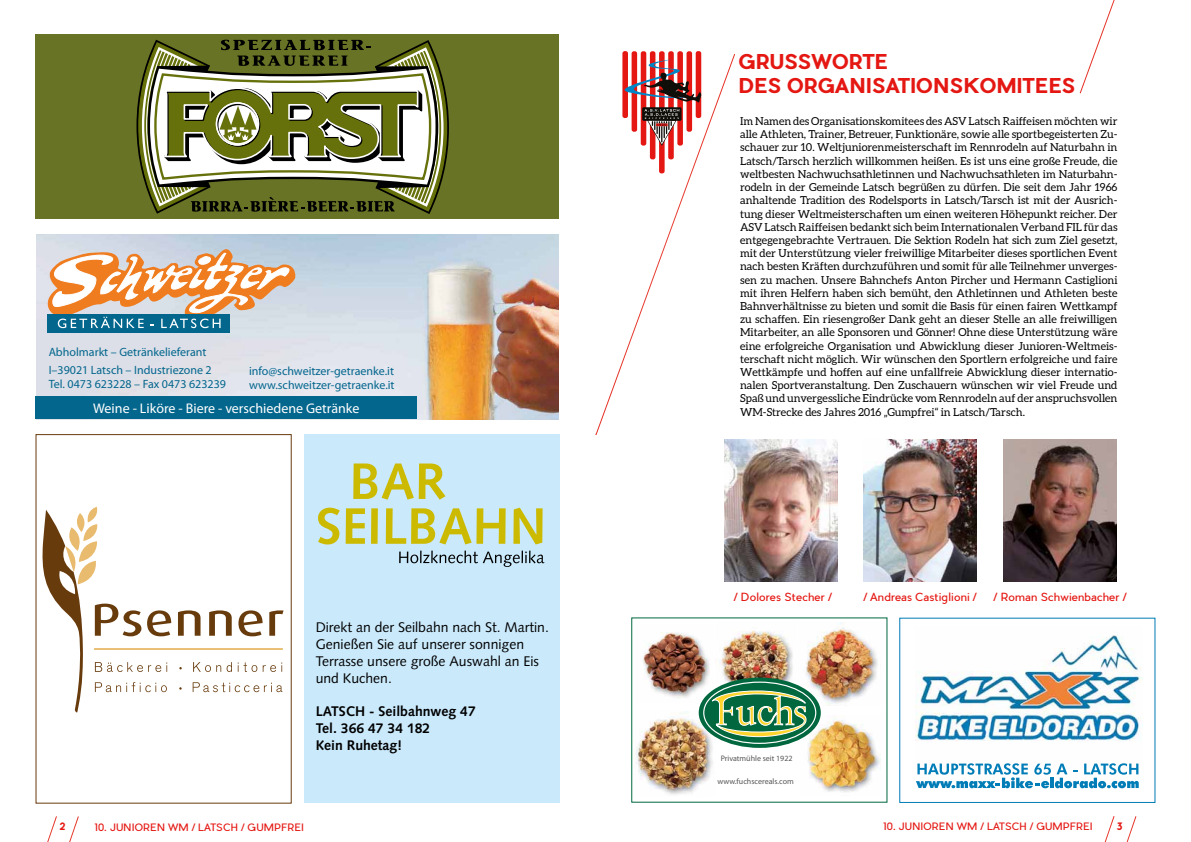
<style>
.page{position:relative;width:1191px;height:842px;background:#fff}
.page>*{position:absolute;margin:0;border:0;box-sizing:border-box;transform-origin:0 0}
.t1{font:700 20px/24px "Pier Sans";color:#e41712}
.t2{font:14px/16.8px "Syntax";color:#000}
.t3{font:700 14px/16.8px "Syntax";color:#000}
.t4{font:14px "Myriad Pro";color:#fff}
.t5{font:12px/17.4px "Myriad Pro";color:#03668d}
.t6{font:11px/13.2px "Aleo";color:#000;text-align:justify}
.t7{font:11px "Pier Sans";color:#e41712}
.t8{font:10px "Pier Sans";color:#e41712}
.t9{font:700 10px "Pier Sans";color:#e41712}
.t10{font:8px "Myriad Pro";color:#565656}
</style>
<div class="page">
<svg style="left:69px;top:816px;width:10px;height:26px"></svg>
<svg style="left:47px;top:816px;width:10px;height:26px"></svg>
<div style="left:35px;top:35px;width:523px;height:184px;background:#697325"></div>
<svg style="left:136px;top:40px;width:313px;height:174px"></svg>
<img style="left:36px;top:235px;width:522px;height:184px">
<div style="left:35px;top:396px;width:382px;height:23px;background:#03668d"></div>
<svg style="left:40px;top:246px;width:256px;height:93px;background:#c7b8a8"></svg>
<div style="left:304px;top:435px;width:255px;height:368px;background:#cae9fb"></div>
<svg style="left:318px;top:508px;width:224px;height:36px"></svg>
<svg style="left:353px;top:463px;width:92px;height:37px"></svg>
<svg style="left:399px;top:551px;width:145px;height:16px"></svg>
<svg style="left:193px;top:662px;width:28px;height:10px"></svg>
<svg style="left:227px;top:662px;width:5px;height:10px"></svg>
<svg style="left:238px;top:662px;width:19px;height:10px"></svg>
<svg style="left:263px;top:662px;width:19px;height:10px"></svg>
<svg style="left:193px;top:682px;width:89px;height:10px"></svg>
<svg style="left:178px;top:610px;width:22px;height:26px"></svg>
<svg style="left:209px;top:610px;width:23px;height:26px"></svg>
<svg style="left:238px;top:610px;width:24px;height:26px"></svg>
<svg style="left:269px;top:610px;width:14px;height:26px"></svg>
<hr style="left:94px;top:648px;width:189px;height:2px;background:#e9bb6f">
<svg style="left:43px;top:507px;width:128px;height:205px"></svg>
<svg style="left:1126px;top:816px;width:11px;height:26px"></svg>
<svg style="left:1104px;top:816px;width:11px;height:26px"></svg>
<img style="left:724px;top:439px;width:114px;height:142px">
<img style="left:863px;top:439px;width:114px;height:142px">
<img style="left:1003px;top:439px;width:113px;height:142px">
<svg style="left:622px;top:51px;width:80px;height:2px"></svg>
<img style="left:916px;top:635px;width:226px;height:132px">
<svg style="left:916px;top:763px;width:222px;height:25px"></svg>
<img style="left:636px;top:711px;width:77px;height:84px">
<img style="left:800px;top:715px;width:80px;height:77px">
<img style="left:715px;top:630px;width:81px;height:60px">
<img style="left:643px;top:632px;width:71px;height:70px">
<img style="left:798px;top:623px;width:80px;height:82px">
<svg style="left:700px;top:679px;width:119px;height:67px"></svg>
<div style="left:698px;top:677px;width:122px;height:71px;border:3px solid #00673f;border-radius:50%"></div>
<div style="left:704px;top:682px;width:111px;height:61px;background:#00673f;border-radius:50%"></div>
<div style="left:703px;top:681px;width:113px;height:63px;border:1px solid #fff;border-radius:50%"></div>
<svg style="left:706px;top:690px;width:101px;height:47px"></svg>
<svg style="left:595px;top:53px;width:140px;height:382px"></svg>
<svg style="left:1079px;top:0;width:36px;height:94px"></svg>
<p class="t5" style="left:49px;top:343px;width:164px">Abholmarkt – Getränkelieferant<br>I–39021 Latsch – Industriezone 2</p>
<p class="t5" style="left:49px;top:375px;width:179px">Tel. 0473 623228 – Fax 0473 623239</p>
<p class="t5" style="left:249px;top:363px;width:147px;line-height:14.4px">info@schweitzer-getraenke.it www.schweitzer-getraenke.it</p>
<p class="t4" style="left:93px;top:400px;width:268px">Weine - Liköre - Biere - verschiedene Getränke</p>
<p class="t2" style="left:316px;top:619px;width:235px">Direkt an der Seilbahn nach St. Martin.<br>Genießen Sie auf unserer sonnigen<br>Terrasse unsere große Auswahl an Eis und Kuchen.</p>
<p class="t3" style="left:316px;top:703px;width:162px">LATSCH - Seilbahnweg 47<br>Tel. 366 47 34 182<br>Kein Ruhetag!</p>
<p class="t9" style="left:60px;top:820px;width:8px">2</p>
<p class="t8" style="left:94px;top:821px;width:211px">10. JUNIOREN WM / LATSCH / GUMPFREI</p>
<h1 class="t1" style="left:738px;top:49px;width:338px">GRUSSWORTE<br>DES ORGANISATIONSKOMITEES</h1>
<p class="t6" style="left:740px;top:114px;width:379px">Im Namen des Organisationskomitees des ASV Latsch Raiffeisen möchten wir alle Athleten, Trainer, Betreuer, Funktionäre, sowie alle sportbegeisterten Zu&shy;schauer zur 10. Weltjuniorenmeisterschaft im Rennrodeln auf Naturbahn in Latsch/Tarsch herzlich willkommen heißen. Es ist uns eine große Freude, die weltbesten Nachwuchsathletinnen und Nachwuchsathleten im Naturbahn&shy;rodeln in der Gemeinde Latsch begrüßen zu dürfen. Die seit dem Jahr 1966 anhaltende Tradition des Rodelsports in Latsch/Tarsch ist mit der Ausrich&shy;tung dieser Weltmeisterschaften um einen weiteren Höhepunkt reicher. Der ASV Latsch Raiffeisen bedankt sich beim Internationalen Verband FIL für das entgegengebrachte Vertrauen. Die Sektion Rodeln hat sich zum Ziel gesetzt, mit der Unterstützung vieler freiwillige Mitarbeiter dieses sportlichen Event nach besten Kräften durchzuführen und somit für alle Teilnehmer unverges&shy;sen zu machen. Unsere Bahnchefs Anton Pircher und Hermann Castiglioni mit ihren Helfern haben sich bemüht, den Athletinnen und Athleten beste Bahnverhältnisse zu bieten und somit die Basis für einen fairen Wettkampf zu schaffen. Ein riesengroßer Dank geht an dieser Stelle an alle freiwilligen Mitarbeiter, an alle Sponsoren und Gönner! Ohne diese Unterstützung wäre eine erfolgreiche Organisation und Abwicklung dieser Junioren-Weltmeis&shy;terschaft nicht möglich. Wir wünschen den Sportlern erfolgreiche und faire Wettkämpfe und hoffen auf eine unfallfreie Abwicklung dieser internatio&shy;nalen Sportveranstaltung. Den Zuschauern wünschen wir viel Freude und Spaß und unvergessliche Eindrücke vom Rennrodeln auf der anspruchsvollen WM-Strecke des Jahres 2016 „Gumpfrei“ in Latsch/Tarsch.</p>
<p class="t7" style="left:733px;top:590px;width:100px">/ Dolores Stecher /</p>
<p class="t7" style="left:863px;top:590px;width:115px">/ Andreas Castiglioni /</p>
<p class="t7" style="left:993px;top:590px;width:135px">/ Roman Schwienbacher /</p>
<p class="t10" style="left:720px;top:753px;width:73px">Privatmühle seit 1922</p>
<p class="t10" style="left:717px;top:776px;width:78px">www.fuchscereals.com</p>
<p class="t8" style="left:883px;top:820px;width:211px">10. JUNIOREN WM / LATSCH / GUMPFREI</p>
<p class="t9" style="left:1117px;top:820px;width:7px">3</p>
</div>
